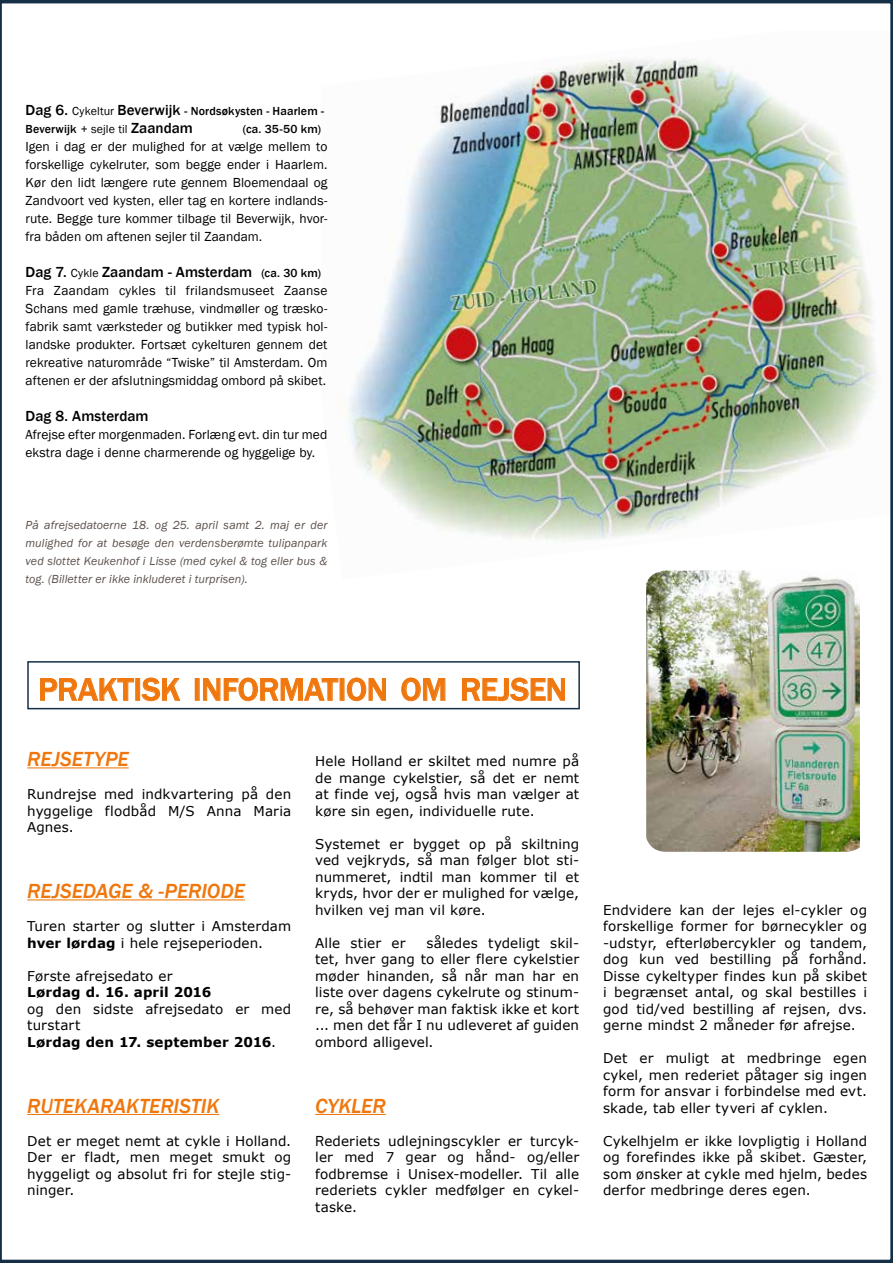
<style>
.page{position:relative;width:893px;height:1263px;background:#fff}
.page>*{position:absolute;margin:0;border:0;box-sizing:border-box;transform-origin:0 0}
.t1{font:500 32.55px "Franklin Gothic";letter-spacing:-.01em;color:#ef770d}
.t2{font:italic 500 21px "Franklin Gothic";letter-spacing:-.005em;color:#ef770d}
.t3{font:500 15px "Franklin Gothic";letter-spacing:.005em;color:#000}
.t4{font:13.5px/16.5px "Verdana";letter-spacing:.01em;color:#000;text-align:justify}
.t5{font:13.5px/18px "Franklin Gothic";letter-spacing:.005em;color:#000;text-align:justify}
.t6{font:700 13.5px "Verdana";letter-spacing:.005em;color:#000}
.t7{font:italic 12px/18px "Franklin Gothic";letter-spacing:.01em;color:#5b504b;text-align:justify}
.t8{font:500 12px/18px "Franklin Gothic";letter-spacing:.015em;color:#000}
.s1{font-size:15px}
.s2{font-weight:400}
.s3{font-weight:400;font-size:12px}
.s4{font-size:12px}
.s5{font-weight:700}
.s6{font-family:"Franklin Gothic";font-size:15px}
</style>
<div class="page">
<img style="left:0;top:0;width:893px;height:1263px">
<p class="t8" style="left:26px;top:102px;width:300px"><span class="s1">Dag 6.</span> <span class="s2">Cykeltur</span> <span class="s1">Beverwijk</span> - Nordsøkysten - Haarlem -<br>Beverwijk <span class="s2">+ sejle til</span> <span class="s1">Zaandam</span></p>
<p class="t8" style="left:243px;top:120px;width:80px">(ca. 35-50 km)</p>
<p class="t5" style="left:26px;top:138px;width:303px">Igen i dag er der mulighed for at vælge mellem to forskellige cykelruter, som begge ender i Haarlem.<br>Kør den lidt længere rute gennem Bloemendaal og Zandvoort ved kysten, eller tag en kortere indlands&shy;rute. Begge ture kommer tilbage til Beverwijk, hvor&shy;fra båden om aftenen sejler til Zaandam.</p>
<p class="t3" style="left:26px;top:263px;width:297px">Dag 7. <span class="s3">Cykle</span> Zaandam - Amsterdam <span class="s4">(ca. 30 km)</span></p>
<p class="t5" style="left:26px;top:282px;width:303px">Fra Zaandam cykles til frilandsmuseet Zaanse Schans med gamle træhuse, vindmøller og træsko&shy;fabrik samt værksteder og butikker med typisk hol&shy;landske produkter. Fortsæt cykelturen gennem det rekreative naturområde “Twiske” til Amsterdam. Om aftenen er der afslutningsmiddag ombord på skibet.</p>
<p class="t3" style="left:26px;top:407px;width:125px">Dag 8. Amsterdam</p>
<p class="t5" style="left:26px;top:426px;width:303px">Afrejse efter morgenmaden. Forlæng evt. din tur med ekstra dage i denne charmerende og hyggelige by.</p>
<p class="t7" style="left:26px;top:516px;width:303px">På afrejsedatoerne 18. og 25. april samt 2. maj er der mulighed for at besøge den verdensberømte tulipanpark ved slottet Keukenhof i Lisse (med cykel &amp; tog eller bus &amp; tog. (Billetter er ikke inkluderet i turprisen).</p>
<h1 class="t1" style="left:38px;top:669px;width:530px">PRAKTISK INFORMATION OM REJSEN</h1>
<h2 class="t2" style="left:27px;top:746px;width:103px">REJSETYPE</h2>
<p class="t4" style="left:27px;top:786px;width:265px">Rundrejse med indkvartering på den hyggelige flodbåd M/S Anna Maria Agnes.</p>
<h2 class="t2" style="left:27px;top:878px;width:219px">REJSEDAGE &amp; -PERIODE</h2>
<p class="t4" style="left:27px;top:918px;width:265px">Turen starter og slutter i Amsterdam <span class="s5">hver lørdag</span> i hele rejseperioden.</p>
<p class="t4" style="left:27px;top:967px;width:147px">Første afrejsedato er</p>
<p class="t6" style="left:27px;top:983px;width:186px">Lørdag d. 16. april 2016</p>
<p class="t4" style="left:27px;top:1000px;width:265px;text-align:left">og den sidste afrejsedato er med turstart<br><span class="s5">Lørdag den 17. september 2016</span>.</p>
<h2 class="t2" style="left:27px;top:1093px;width:194px">RUTEKARAKTERISTIK</h2>
<p class="t4" style="left:27px;top:1132px;width:265px">Det er meget nemt at cykle i Holland.<br>Der er fladt, men meget smukt og hyggeligt og absolut fri for stejle stig&shy;ninger.</p>
<p class="t4" style="left:315px;top:753px;width:265px">Hele Holland er skiltet med numre på de mange cykelstier, så det er nemt at finde vej, også hvis man vælger at køre sin egen, individuelle rute.</p>
<p class="t4" style="left:315px;top:835px;width:265px">Systemet er bygget op på skiltning ved vejkryds, så man følger blot sti&shy;nummeret, indtil man kommer til et kryds, hvor der er mulighed for vælge, hvilken vej man vil køre.</p>
<p class="t4" style="left:315px;top:934px;width:92px">Alle stier er</p>
<p class="t4" style="left:315px;top:934px;width:265px;text-indent:111px">således tydeligt skil&shy;tet, hver gang to eller flere cykelstier møder hinanden, så når man har en liste over dagens cykelrute og stinum&shy;re, så behøver man faktisk ikke et kort ... men det får I nu udleveret af guiden ombord alligevel.</p>
<h2 class="t2" style="left:315px;top:1093px;width:72px">CYKLER</h2>
<p class="t4" style="left:315px;top:1132px;width:265px"><span class="s6">R</span>ederiets udlejningscykler er turcyk&shy;ler med 7 gear og hånd- og/eller fodbremse i Unisex-modeller. Til alle rederiets cykler medfølger en cykel&shy;taske.</p>
<p class="t4" style="left:603px;top:901px;width:265px">Endvidere kan der lejes el-cykler og forskellige former for børnecykler og -udstyr, efterløbercykler og tandem, dog kun ved bestilling på forhånd.<br>Disse cykeltyper findes kun på skibet i begrænset antal, og skal bestilles i god tid/ved bestilling af rejsen, dvs. gerne mindst 2 måneder før afrejse.</p>
<p class="t4" style="left:603px;top:1050px;width:265px">Det er muligt at medbringe egen cykel, men rederiet påtager sig ingen form for ansvar i forbindelse med evt. skade, tab eller tyveri af cyklen.</p>
<p class="t4" style="left:603px;top:1132px;width:265px">Cykelhjelm er ikke lovpligtig i Holland og forefindes ikke på skibet. Gæster, som ønsker at cykle med hjelm, bedes derfor medbringe deres egen.</p>
</div>
